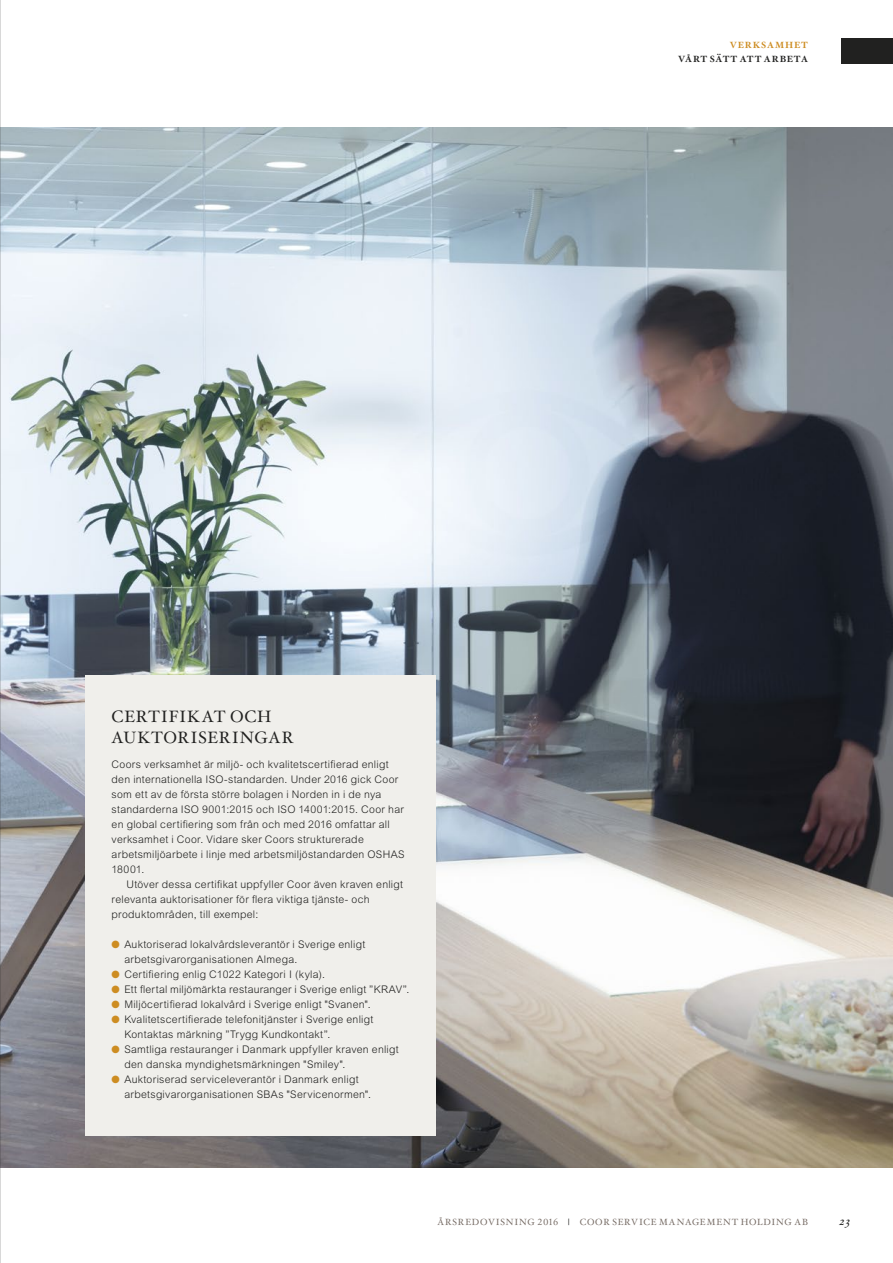
<style>
.page{position:relative;width:893px;height:1263px;background:#fff}
.page>*{position:absolute;margin:0;border:0;box-sizing:border-box;transform-origin:0 0}
.t1{font:16.5px/20.2px "Hoefler Txt";letter-spacing:.045em;color:#212120}
.t2{font:italic 12px "Hoefler Txt";color:#212120}
.t3{font:300 10.5px/15px "Arial MT Std";letter-spacing:.025em;color:#212120}
.t4{font:9px "Hoefler Txt";letter-spacing:.085em;color:#756a63}
.t5{font:700 9px "Hoefler Txt";letter-spacing:.075em;color:#212120}
.t6{font:700 9px "Hoefler Txt";letter-spacing:.1em;color:#cd8c21}
.s1{color:#cd8c21}
.s2{font-weight:700;color:#212120}
</style>
<div class="page">
<img style="left:1px;top:128px;width:892px;height:1039px">
<div style="left:85px;top:675px;width:351px;height:460px;background:#f0efeb"></div>
<hr style="left:0;top:0;width:1px;height:1263px;background:#212120">
<div style="left:842px;top:38px;width:51px;height:26px;background:#212120"></div>
<p class="t6" style="left:730px;top:38px;width:80px">VERKSAMHET</p>
<p class="t5" style="left:678px;top:52px;width:131px">VÅRT SÄTT ATT ARBETA</p>
<h1 class="t1" style="left:112px;top:706px;width:184px">CERTIFIKAT OCH<br>AUKTORISERINGAR</h1>
<p class="t3" style="left:112px;top:757px;width:294px">Coors verksamhet är miljö- och kvalitetscertifierad enligt den internationella ISO-standarden. Under 2016 gick Coor som ett av de första större bolagen i Norden in i de nya standarderna ISO 9001:2015 och ISO 14001:2015. Coor har en global certifiering som från och med 2016 omfattar all verksamhet i Coor. Vidare sker Coors strukturerade arbetsmiljöarbete i linje med arbetsmiljöstandarden OSHAS 18001.</p>
<p class="t3" style="left:112px;top:877px;width:293px;text-indent:15px">Utöver dessa certifikat uppfyller Coor även kraven enligt relevanta auktorisationer för flera viktiga tjänste- och produktområden, till exempel:</p>
<p class="t3" style="left:124px;top:937px;width:242px;text-indent:-13px"><span class="s1">●</span> Auktoriserad lokalvårdsleverantör i Sverige enligt arbetsgivarorganisationen Almega.</p>
<p class="t3" style="left:112px;top:967px;width:215px"><span class="s1">●</span> Certifiering enlig C1022 Kategori I (kyla).</p>
<p class="t3" style="left:112px;top:982px;width:299px"><span class="s1">●</span> Ett flertal miljömärkta restauranger i Sverige enligt ”KRAV”.</p>
<p class="t3" style="left:112px;top:997px;width:261px"><span class="s1">●</span> Miljöcertifierad lokalvård i Sverige enligt "Svanen".</p>
<p class="t3" style="left:124px;top:1012px;width:251px;text-indent:-13px"><span class="s1">●</span> Kvalitetscertifierade telefonitjänster i Sverige enligt<br>Kontaktas märkning ”Trygg Kundkontakt”.</p>
<p class="t3" style="left:124px;top:1042px;width:276px;text-indent:-13px"><span class="s1">●</span> Samtliga restauranger i Danmark uppfyller kraven enligt den danska myndighetsmärkningen "Smiley".</p>
<p class="t3" style="left:124px;top:1072px;width:248px;text-indent:-13px"><span class="s1">●</span> Auktoriserad serviceleverantör i Danmark enligt arbetsgivarorganisationen SBAs "Servicenormen".</p>
<p class="t4" style="left:437px;top:1215px;width:372px">ÅRSREDOVISNING 2016 <span class="s2">|</span> COOR SERVICE MANAGEMENT HOLDING AB</p>
<p class="t2" style="left:839px;top:1213px;width:12px">23</p>
</div>
